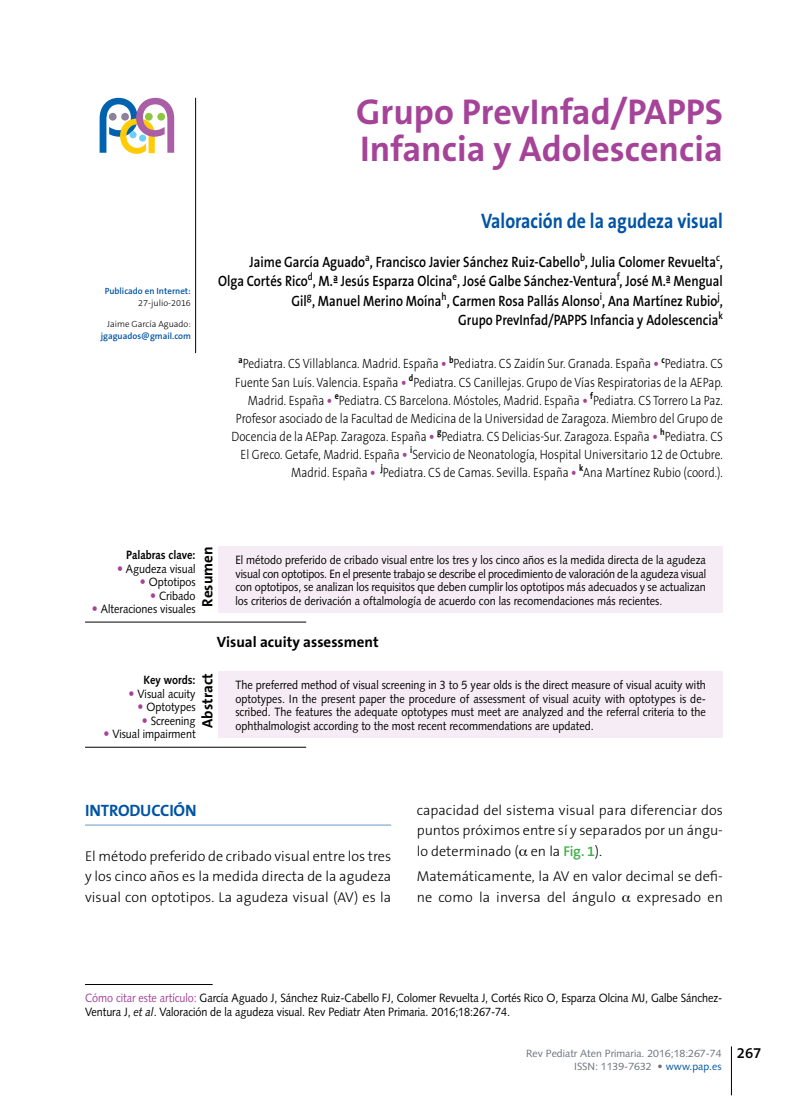
<style>
.page{position:relative;width:808px;height:1106px;background:#fff}
.page>*{position:absolute;margin:0;border:0;box-sizing:border-box;transform-origin:0 0}
.t1{font:700 36px/36px "The Sans B7";color:#a54399}
.t2{font:700 21px "The Sans B7";color:#0054a4;scale:.85 1}
.t3{font:700 16.5px "The Sans B7";letter-spacing:-.01em;color:#0054a4}
.t4{font:600 15px/19.5px "The Sans B6";color:#000;text-align:right;scale:.85 1}
.t5{font:700 15px "The Sans B7";color:#000}
.t6{font:600 15px "The Sans B6";color:#000}
.t7{font:300 14.25px/20.7px "The Sans B3";color:#000;text-align:justify}
.t8{font:300 13.5px/18px "The Sans B3";color:#000;text-align:right;scale:.85 1}
.t9{font:12px/13.5px "Syntax";color:#000;text-align:right;scale:.9 1}
.t10{font:700 12px "Syntax";color:#000;scale:.9 1}
.t11{font:10.5px/13.2px "Syntax";color:#6a737b;text-align:right}
.t12{font:600 9px "The Sans B6";color:#0054a4}
.t13{font:300 9px "The Sans B3";color:#000}
.s1{font-family:"Syntax";font-weight:400;font-size:12px;color:#a54399}
.s2{font-family:"The Sans B6";font-weight:600;color:#41ad49}
.s3{color:#a54399}
.s4{font-style:italic}
.s5{color:#0054a4}
</style>
<div class="page">
<svg style="left:100px;top:98px;width:74px;height:56px"></svg>
<div style="left:145px;top:113px;width:8px;height:8px;background:#8dc63f;border-radius:50%"></div>
<div style="left:157px;top:113px;width:8px;height:8px;background:#8dc63f;border-radius:50%"></div>
<hr style="left:195px;top:98px;width:1px;height:255px;background:#000">
<hr style="left:85px;top:621px;width:221px;height:1px;background:#000">
<div style="left:218px;top:546px;width:505px;height:67px;background:#f6ecf5"></div>
<div style="left:218px;top:671px;width:505px;height:67px;background:#f6ecf5"></div>
<hr style="left:85px;top:747px;width:221px;height:1px;background:#000">
<hr style="left:85px;top:984px;width:128px;height:1px;background:#000">
<hr style="left:731px;top:1046px;width:1px;height:49px;background:#000">
<hr style="left:85px;top:824px;width:306px;height:1px;background:#6699c8">
<p class="t12" style="left:105px;top:286px;width:88px">Publicado en Internet:</p>
<p class="t13" style="left:138px;top:298px;width:54px">27-julio-2016</p>
<p class="t13" style="left:107px;top:319px;width:85px">Jaime García Aguado:</p>
<p class="t12" style="left:101px;top:331px;width:92px">jgaguados@gmail.com</p>
<h1 class="t1" style="left:356px;top:95px;width:368px">Grupo PrevInfad/PAPPS<br>Infancia y Adolescencia</h1>
<h2 class="t2" style="left:481px;top:209px;width:286px">Valoración de la agudeza visual</h2>
<p class="t4" style="left:218px;top:252px;width:595px">Jaime García Aguado<sup>a</sup>, Francisco Javier Sánchez Ruiz-Cabello<sup>b</sup>, Julia Colomer Revuelta<sup>c</sup>,<br>Olga Cortés Rico<sup>d</sup>, M.ª Jesús Esparza Olcina<sup>e</sup>, José Galbe Sánchez-Ventura<sup>f</sup>, José M.ª Mengual Gil<sup>g</sup>, Manuel Merino Moína<sup>h</sup>, Carmen Rosa Pallás Alonso<sup>i</sup>, Ana Martínez Rubio<sup>j</sup>,<br>Grupo PrevInfad/PAPPS Infancia y Adolescencia<sup>k</sup></p>
<p class="t8" style="left:232px;top:355px;width:580px"><sup>a</sup>Pediatra. CS Villablanca. Madrid. España <span class="s1">•</span> <sup>b</sup>Pediatra. CS Zaidín Sur. Granada. España <span class="s1">•</span> <sup>c</sup>Pediatra. CS Fuente San Luís. Valencia. España <span class="s1">•</span> <sup>d</sup>Pediatra. CS Canillejas. Grupo de Vías Respiratorias de la AEPap.<br>Madrid. España <span class="s1">•</span> <sup>e</sup>Pediatra. CS Barcelona. Móstoles, Madrid. España <span class="s1">•</span> <sup>f</sup>Pediatra. CS Torrero La Paz.<br>Profesor asociado de la Facultad de Medicina de la Universidad de Zaragoza. Miembro del Grupo de Docencia de la AEPap. Zaragoza. España <span class="s1">•</span> <sup>g</sup>Pediatra. CS Delicias-Sur. Zaragoza. España <span class="s1">•</span> <sup>h</sup>Pediatra. CS El Greco. Getafe, Madrid. España <span class="s1">•</span> <sup>i</sup>Servicio de Neonatología, Hospital Universitario 12 de Octubre.<br>Madrid. España <span class="s1">•</span> <sup>j</sup>Pediatra. CS de Camas. Sevilla. España <span class="s1">•</span> <sup>k</sup>Ana Martínez Rubio (coord.).</p>
<p class="t5" style="left:199px;top:606px;width:62px;rotate:-90deg">Resumen</p>
<p class="t10" style="left:126px;top:548px;width:79px">Palabras clave:</p>
<p class="t9" style="left:101px;top:562px;width:107px">Agudeza visual<br>Optotipos<br>Cribado<br>Alteraciones visuales</p>
<p class="t9" style="left:235px;top:553px;width:524px;text-align:justify">El método preferido de cribado visual entre los tres y los cinco años es la medida directa de la agudeza visual con optotipos. En el presente trabajo se describe el procedimiento de valoración de la agudeza visual con optotipos, se analizan los requisitos que deben cumplir los optotipos más adecuados y se actualizan los criterios de derivación a oftalmología de acuerdo con las recomendaciones más recientes.</p>
<p class="t5" style="left:217px;top:634px;width:163px">Visual acuity assessment</p>
<p class="t5" style="left:199px;top:728px;width:56px;rotate:-90deg">Abstract</p>
<p class="t10" style="left:143px;top:673px;width:59px">Key words:</p>
<p class="t9" style="left:112px;top:687px;width:94px">Visual acuity<br>Optotypes<br>Screening<br>Visual impairment</p>
<p class="t9" style="left:235px;top:678px;width:524px;text-align:justify">The preferred method of visual screening in 3 to 5 year olds is the direct measure of visual acuity with optotypes. In the present paper the procedure of assessment of visual acuity with optotypes is de&shy;scribed. The features the adequate optotypes must meet are analyzed and the referral criteria to the ophthalmologist according to the most recent recommendations are updated.</p>
<h3 class="t3" style="left:85px;top:801px;width:113px">INTRODUCCIÓN</h3>
<p class="t7" style="left:85px;top:846px;width:308px">El método preferido de cribado visual entre los tres y los cinco años es la medida directa de la agudeza visual con optotipos. La agudeza visual (AV) es la</p>
<p class="t7" style="left:417px;top:799px;width:308px">capacidad del sistema visual para diferenciar dos puntos próximos entre sí y separados por un ángu&shy;lo determinado ( en la <span class="s2">Fig. 1</span>).</p>
<p class="t7" style="left:417px;top:866px;width:308px">Matemáticamente, la AV en valor decimal se defi&shy;ne como la inversa del ángulo</p>
<p class="t7" style="left:637px;top:887px;width:88px">expresado en</p>
<p class="t9" style="left:85px;top:991px;width:710px;text-align:left"><span class="s3">Cómo citar este artículo:</span> García Aguado J, Sánchez Ruiz-Cabello FJ, Colomer Revuelta J, Cortés Rico O, Esparza Olcina MJ, Galbe Sánchez-<br>Ventura J, <span class="s4">et al</span>. Valoración de la agudeza visual. Rev Pediatr Aten Primaria. 2016;18:267-74.</p>
<p class="t11" style="left:526px;top:1046px;width:197px">Rev Pediatr Aten Primaria. 2016;18:267-74<br>ISSN: 1139-7632 • <span class="s5">www.pap.es</span></p>
<p class="t6" style="left:737px;top:1044px;width:26px">267</p>
</div>
